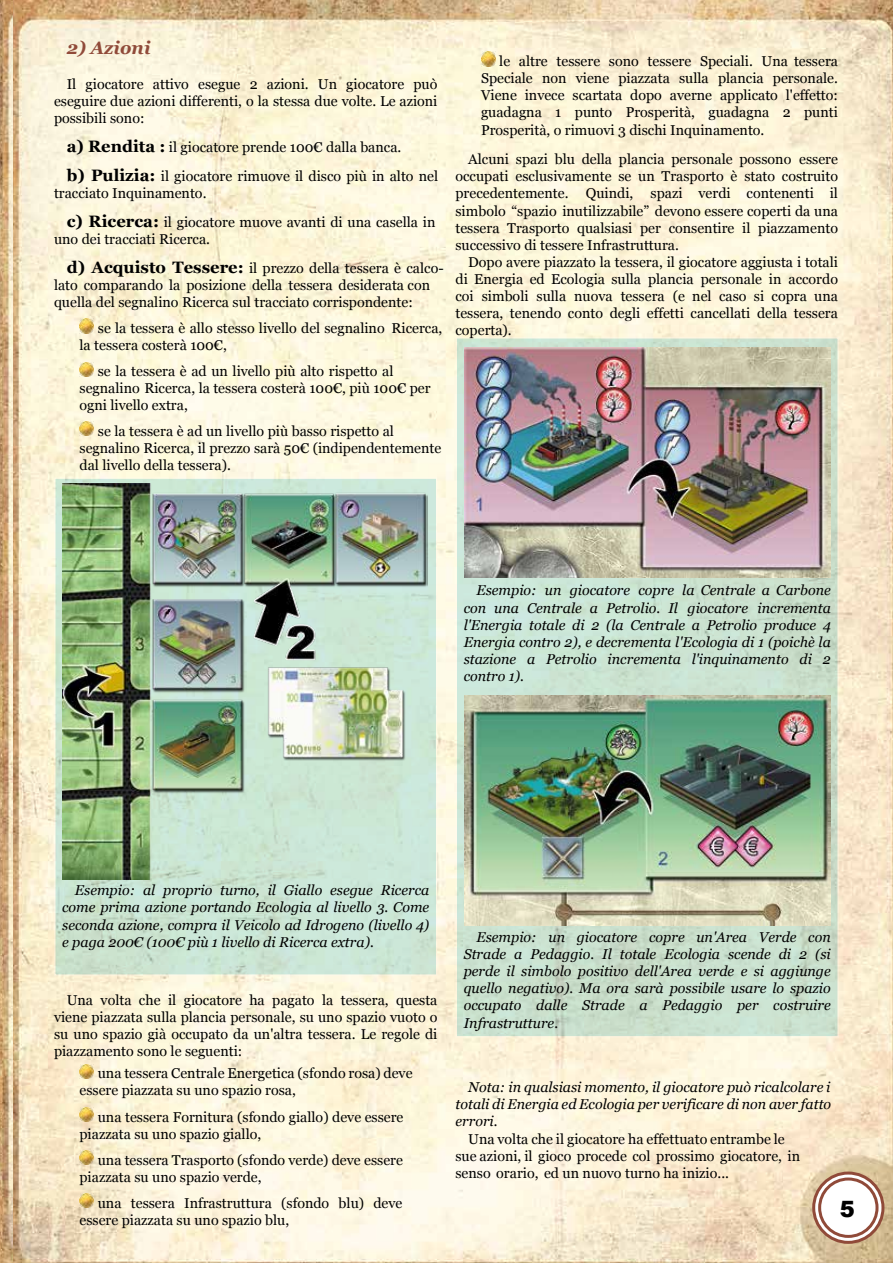
<style>
.page{position:relative;width:893px;height:1263px;background:#fff}
.page>*{position:absolute;margin:0;border:0;box-sizing:border-box;transform-origin:0 0}
.t1{font:900 22.5px "Arial";color:#000}
.t2{font:italic 700 18px "Georgia";color:#904a39}
.t3{font:14.25px/17.1px "Georgia";color:#000}
.t4{font:italic 14.25px/17.1px "Georgia";color:#000;text-align:justify}
.s1{font-weight:700;font-size:16.5px}
</style>
<div class="page">
<img style="left:13px;top:0;width:880px;height:1263px">
<img style="left:0;top:0;width:13px;height:1263px">
<svg style="left:54px;top:477px;width:383px;height:499px;background:#cce5d4"></svg>
<svg style="left:455px;top:337px;width:384px;height:700px;background:#cbe1cf"></svg>
<img style="left:465px;top:348px;width:365px;height:229px">
<img style="left:465px;top:696px;width:365px;height:230px">
<img style="left:62px;top:484px;width:366px;height:395px">
<svg style="left:814px;top:1173px;width:69px;height:69px"></svg>
<div style="left:812px;top:1171px;width:72px;height:73px;border:3px solid #904a39;border-radius:50%"></div>
<div style="left:820px;top:1179px;width:57px;height:57px;background:#fff;border-radius:50%"></div>
<div style="left:818px;top:1177px;width:60px;height:61px;border:3px solid #904a39;border-radius:50%"></div>
<img style="left:80px;top:319px;width:14px;height:14px">
<img style="left:80px;top:362px;width:14px;height:14px">
<img style="left:80px;top:422px;width:14px;height:14px">
<img style="left:80px;top:1064px;width:14px;height:14px">
<img style="left:80px;top:1107px;width:14px;height:14px">
<img style="left:80px;top:1150px;width:14px;height:15px">
<img style="left:80px;top:1194px;width:14px;height:14px">
<img style="left:481px;top:52px;width:14px;height:14px">
<p class="t2" style="left:67px;top:36px;width:85px">2) Azioni</p>
<p class="t3" style="left:54px;top:76px;width:385px;text-align:justify;text-indent:13px">Il giocatore attivo esegue 2 azioni. Un giocatore può eseguire due azioni differenti, o la stessa due volte. Le azioni possibili sono:</p>
<p class="t3" style="left:67px;top:133px;width:373px;line-height:28.8px"><span class="s1">a) Rendita :</span> il giocatore prende 100€ dalla banca.<br><span class="s1">b) Pulizia:</span> il giocatore rimuove il disco più in alto nel</p>
<p class="t3" style="left:67px;top:179px;width:370px;line-height:28.8px;text-indent:-13px">tracciato Inquinamento.<br><span class="s1">c) Ricerca:</span> il giocatore muove avanti di una casella in</p>
<p class="t3" style="left:67px;top:225px;width:378px;line-height:28.8px;text-indent:-13px">uno dei tracciati Ricerca.<br><span class="s1">d) Acquisto Tessere:</span> il prezzo della tessera è calco-</p>
<p class="t3" style="left:54px;top:277px;width:378px">lato comparando la posizione della tessera desiderata con quella del segnalino Ricerca sul tracciato corrispondente:</p>
<p class="t3" style="left:80px;top:320px;width:364px;text-indent:18px">se la tessera è allo stesso livello del segnalino Ricerca, la tessera costerà 100€,</p>
<p class="t3" style="left:80px;top:362px;width:352px;text-indent:18px">se la tessera è ad un livello più alto rispetto al segnalino Ricerca, la tessera costerà 100€, più 100€ per ogni livello extra,</p>
<p class="t3" style="left:80px;top:423px;width:363px;text-indent:18px">se la tessera è ad un livello più basso rispetto al segnalino Ricerca, il prezzo sarà 50€ (indipendentemente dal livello della tessera).</p>
<p class="t3" style="left:481px;top:53px;width:358px;text-align:justify;text-indent:18px">le altre tessere sono tessere Speciali. Una tessera Speciale non viene piazzata sulla plancia personale.<br>Viene invece scartata dopo averne applicato l'effetto: guadagna 1 punto Prosperità, guadagna 2 punti Prosperità, o rimuovi 3 dischi Inquinamento.</p>
<p class="t3" style="left:455px;top:151px;width:384px;text-align:justify;text-indent:13px">Alcuni spazi blu della plancia personale possono essere occupati esclusivamente se un Trasporto è stato costruito precedentemente. Quindi, spazi verdi contenenti il simbolo “spazio inutilizzabile” devono essere coperti da una tessera Trasporto qualsiasi per consentire il piazzamento successivo di tessere Infrastruttura.</p>
<p class="t3" style="left:455px;top:254px;width:384px;text-align:justify;text-indent:13px">Dopo avere piazzato la tessera, il giocatore aggiusta i totali di Energia ed Ecologia sulla plancia personale in accordo coi simboli sulla nuova tessera (e nel caso si copra una tessera, tenendo conto degli effetti cancellati della tessera coperta).</p>
<p class="t4" style="left:464px;top:582px;width:369px;text-indent:13px">Esempio: un giocatore copre la Centrale a Carbone con una Centrale a Petrolio. Il giocatore incrementa l'Energia totale di 2 (la Centrale a Petrolio produce 4<br>Energia contro 2), e decrementa l'Ecologia di 1 (poichè la stazione a Petrolio incrementa l'inquinamento di 2 contro 1).</p>
<p class="t4" style="left:62px;top:882px;width:369px;text-indent:13px">Esempio: al proprio turno, il Giallo esegue Ricerca come prima azione portando Ecologia al livello 3. Come seconda azione, compra il Veicolo ad Idrogeno (livello 4) e paga 200€ (100€ più 1 livello di Ricerca extra).</p>
<p class="t3" style="left:54px;top:991px;width:385px;text-align:justify;text-indent:13px">Una volta che il giocatore ha pagato la tessera, questa viene piazzata sulla plancia personale, su uno spazio vuoto o su uno spazio già occupato da un'altra tessera. Le regole di piazzamento sono le seguenti:</p>
<p class="t3" style="left:80px;top:1065px;width:335px;text-indent:18px">una tessera Centrale Energetica (sfondo rosa) deve essere piazzata su uno spazio rosa,</p>
<p class="t3" style="left:80px;top:1108px;width:325px;text-indent:18px">una tessera Fornitura (sfondo giallo) deve essere piazzata su uno spazio giallo,</p>
<p class="t3" style="left:80px;top:1151px;width:325px;text-indent:18px">una tessera Trasporto (sfondo verde) deve essere piazzata su uno spazio verde,</p>
<p class="t3" style="left:80px;top:1195px;width:324px;text-indent:18px">una tessera Infrastruttura (sfondo blu) deve essere piazzata su uno spazio blu,</p>
<p class="t4" style="left:464px;top:929px;width:369px;text-indent:13px">Esempio: un giocatore copre un'Area Verde con Strade a Pedaggio. Il totale Ecologia scende di 2 (si perde il simbolo positivo dell'Area verde e si aggiunge quello negativo). Ma ora sarà possibile usare lo spazio occupato dalle Strade a Pedaggio per costruire Infrastrutture.</p>
<p class="t4" style="left:455px;top:1079px;width:377px;text-indent:13px">Nota: in qualsiasi momento, il giocatore può ricalcolare i totali di Energia ed Ecologia per verificare di non aver fatto errori.</p>
<p class="t3" style="left:455px;top:1130px;width:346px;text-indent:13px">Una volta che il giocatore ha effettuato entrambe le sue azioni, il gioco procede col prossimo giocatore, in senso orario, ed un nuovo turno ha inizio...</p>
<h1 class="t1" style="left:840px;top:1192px;width:17px">5</h1>
</div>
